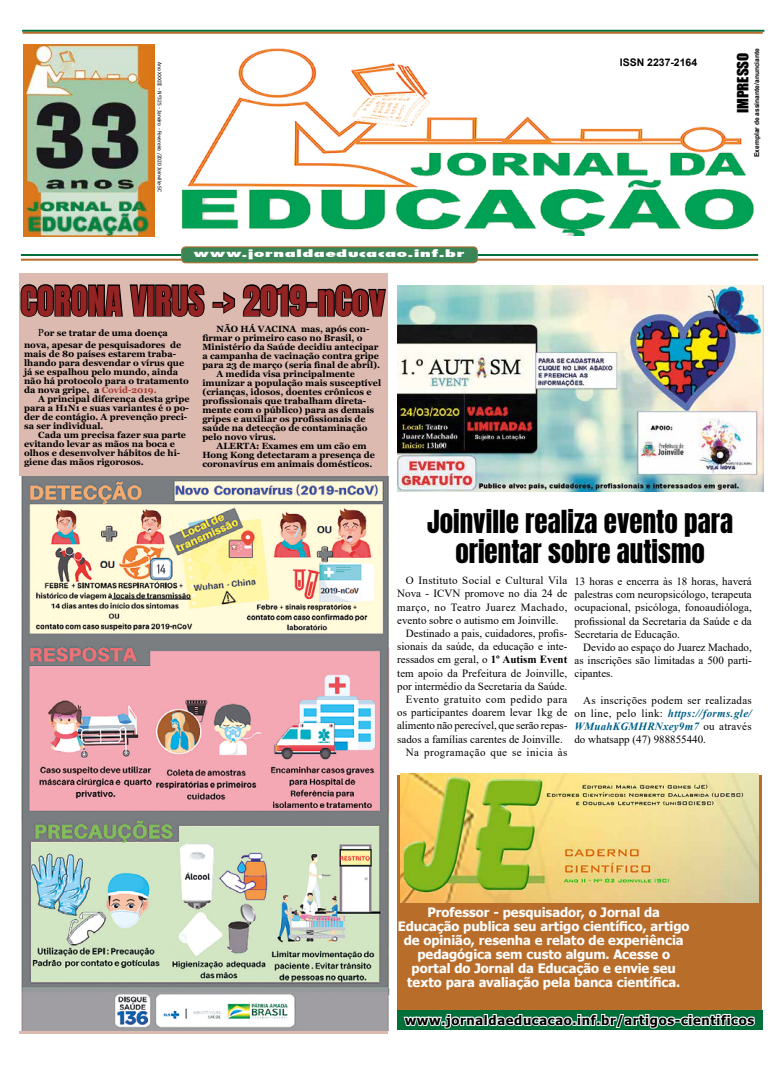
<style>
.page{position:relative;width:783px;height:1066px;background:#fff}
.page>*{position:absolute;margin:0;border:0;box-sizing:border-box;transform-origin:0 0}
.t1{font:35px "Anton";color:#942323}
.t2{font:27px/29.7px "Anton";color:#000;text-align:center}
.t3{font:14.3px "Impact";color:#000;scale:1.05 1}
.t4{font:700 13px/14px "Tahoma";letter-spacing:-.005em;color:#fff;text-align:center}
.t5{font:700 13px "Tahoma";letter-spacing:.05em;color:#000}
.t6{font:11px/13.2px "Times New Roman";color:#000;text-align:justify}
.t7{font:11px "Times New Roman";letter-spacing:.035em;color:#000}
.t8{font:11px "Times New Roman";letter-spacing:.025em;color:#000}
.t9{font:11px "Times New Roman";letter-spacing:.04em;color:#000}
.t10{font:700 10.5px "Arial";color:#000}
.t11{font:9.7px "Fujiyama Extra Bold";letter-spacing:.01em;color:#fff;scale:2.03 1}
.t12{font:700 9px/9px "Georgia";color:#000}
.t13{font:700 6.7px "Arial";color:#000}
.t14{font:5px "Tahoma";color:#000}
.s1{font-family:"Times New Roman";font-weight:400;font-size:10.5px}
.s2{color:#a83931}
.s3{font-weight:700}
.s4{font-weight:700;font-style:italic;color:#006087}
</style>
<div class="page">
<div style="left:397px;top:1010px;width:365px;height:20px;background:#00703b"></div>
<div style="left:19px;top:274px;width:368px;height:760px;background:#ddbab0"></div>
<img style="left:181px;top:49px;width:573px;height:186px">
<hr style="left:21px;top:254px;width:737px;height:2px;background:#00703b">
<hr style="left:21px;top:259px;width:737px;height:2px;background:#b96b2b">
<hr style="left:22px;top:30px;width:742px;height:2px;background:#00703b">
<hr style="left:23px;top:32px;width:739px;height:2px;background:#b96b2b">
<div style="left:181px;top:247px;width:296px;height:16px;background:#398556;border-radius:4px"></div>
<div style="left:181px;top:246px;width:296px;height:17px;border:1px solid #b96d2b;border-radius:4px"></div>
<img style="left:24px;top:45px;width:131px;height:192px">
<div style="left:397px;top:775px;width:364px;height:234px;background:#b96d2b"></div>
<img style="left:400px;top:774px;width:358px;height:128px">
<svg style="left:403px;top:1013px;width:352px;height:16px"></svg>
<svg style="left:20px;top:284px;width:185px;height:33px"></svg>
<div style="left:212px;top:302px;width:11px;height:6px;border:2px solid #000"></div>
<svg style="left:222px;top:284px;width:86px;height:33px"></svg>
<div style="left:306px;top:302px;width:11px;height:6px;border:2px solid #000"></div>
<svg style="left:317px;top:284px;width:69px;height:33px"></svg>
<img style="left:397px;top:286px;width:366px;height:206px">
<img style="left:20px;top:476px;width:370px;height:554px">
<p class="t14" style="left:163px;top:62px;width:131px;rotate:90deg">Ano XXXIII - Nº325 - Janeiro - Fevereiro /2020 Joinville-SC</p>
<p class="t11" style="left:193px;top:247px;width:135px">www.jornaldaeducacao.inf.br</p>
<h1 class="t1" style="left:20px;top:283px;width:366px">CORONA VIRUS -&gt; 2019-nCov</h1>
<p class="t12" style="left:24px;top:326px;width:159px;line-height:12.6px;text-align:center"><span class="s1">P</span>or se tratar de uma doença nova, apesar de pesquisadores de</p>
<p class="t12" style="left:24px;top:350px;width:166px">mais de 80 países estarem traba&shy;lhando para desvendar o vírus que já se espalhou pelo mundo, ainda não há protocolo para o tratamento da nova gripe, a <span class="s2">Covid-2019.</span></p>
<p class="t12" style="left:24px;top:395px;width:167px;text-indent:14px">A principal diferença desta gripe para a H1N1 e suas variantes é o po&shy;der de contágio. A prevenção preci&shy;sa ser individual.</p>
<p class="t12" style="left:24px;top:431px;width:163px;text-indent:14px">Cada um precisa fazer sua parte evitando levar as mãos na boca e olhos e desenvolver hábitos de hi&shy;giene das mãos rigorosos.</p>
<p class="t12" style="left:216px;top:324px;width:154px">NÃO HÁ VACINA mas, após con-</p>
<p class="t12" style="left:202px;top:333px;width:162px">firmar o primeiro caso no Brasil, o</p>
<p class="t12" style="left:202px;top:342px;width:178px">Ministério da Saúde decidiu antecipar</p>
<p class="t12" style="left:202px;top:351px;width:178px">a campanha de vacinação contra gripe</p>
<p class="t12" style="left:202px;top:360px;width:179px">para 23 de março (seria final de abril).</p>
<p class="t12" style="left:216px;top:369px;width:140px">A medida visa principalmente</p>
<p class="t12" style="left:202px;top:378px;width:180px">imunizar a população mais susceptível</p>
<p class="t12" style="left:202px;top:387px;width:171px">(crianças, idosos, doentes crônicos e</p>
<p class="t12" style="left:202px;top:396px;width:165px">profissionais que trabalham direta-</p>
<p class="t12" style="left:202px;top:405px;width:173px">mente com o público) para as demais</p>
<p class="t12" style="left:202px;top:414px;width:165px">gripes e auxiliar os profissionais de</p>
<p class="t12" style="left:202px;top:423px;width:166px">saúde na detecção de contaminação</p>
<p class="t12" style="left:202px;top:432px;width:75px">pelo novo virus.</p>
<p class="t12" style="left:216px;top:441px;width:152px">ALERTA: Exames em um cão em</p>
<p class="t12" style="left:202px;top:450px;width:174px">Hong Kong detectaram a presença de</p>
<p class="t12" style="left:202px;top:459px;width:171px">coronavírus em animais domésticos.</p>
<p class="t10" style="left:619px;top:55px;width:79px">ISSN 2237-2164</p>
<p class="t13" style="left:752px;top:157px;width:111px;rotate:-90deg">Exemplar de assinante/anunciante</p>
<h3 class="t3" style="left:731px;top:113px;width:59px;rotate:-90deg">IMPRESSO</h3>
<h2 class="t2" style="left:427px;top:509px;width:307px">Joinville realiza evento para orientar sobre autismo</h2>
<p class="t8" style="left:406px;top:573px;width:163px">O Instituto Social e Cultural Vila</p>
<p class="t6" style="left:397px;top:587px;width:172px">Nova - ICVN promove no dia 24 de</p>
<p class="t9" style="left:397px;top:599px;width:172px">março, no Teatro Juarez Machado,</p>
<p class="t6" style="left:397px;top:613px;width:163px">evento sobre o autismo em Joinville.</p>
<p class="t6" style="left:406px;top:626px;width:163px">Destinado a pais, cuidadores, profis-</p>
<p class="t6" style="left:397px;top:639px;width:172px">sionais da saúde, da educação e inte-</p>
<p class="t6" style="left:397px;top:653px;width:172px">ressados em geral, o <span class="s3">1º Autism Event</span></p>
<p class="t6" style="left:397px;top:666px;width:172px">tem apoio da Prefeitura de Joinville,</p>
<p class="t6" style="left:397px;top:679px;width:172px">por intermédio da Secretaria da Saúde.</p>
<p class="t7" style="left:406px;top:691px;width:163px">Evento gratuito com pedido para</p>
<p class="t6" style="left:397px;top:705px;width:172px">os participantes doarem levar 1kg de</p>
<p class="t6" style="left:397px;top:719px;width:172px">alimento não perecível, que serão repas-</p>
<p class="t6" style="left:397px;top:732px;width:167px">sados a famílias carentes de Joinville.</p>
<p class="t7" style="left:406px;top:744px;width:163px">Na programação que se inicia às</p>
<p class="t6" style="left:574px;top:574px;width:179px">13 horas e encerra às 18 horas, haverá palestras com neuropsicólogo, terapeuta ocupacional, psicóloga, fonoaudióloga, profissional da Secretaria da Saúde e da Secretaria de Educação.</p>
<p class="t6" style="left:574px;top:640px;width:179px;text-indent:9px">Devido ao espaço do Juarez Machado, as inscrições são limitadas a 500 parti&shy;cipantes.</p>
<p class="t6" style="left:574px;top:693px;width:179px;text-indent:9px">As inscrições podem ser realizadas on line, pelo link: <span class="s4">https://forms.gle/ WMuahKGMHRNxey9m7</span> ou através do whatsapp (47) 988855440.</p>
<p class="t4" style="left:398px;top:906px;width:293px">Professor - pesquisador, o Jornal da Educação publica seu artigo científico, artigo de opinião, resenha e relato de experiência pedagógica sem custo algum. Acesse o portal do Jornal da Educação e envie seu texto para avaliação pela banca científica.</p>
<h3 class="t5" style="left:404px;top:1011px;width:351px">www.jornaldaeducacao.inf.br/artigos-cientificos</h3>
</div>
